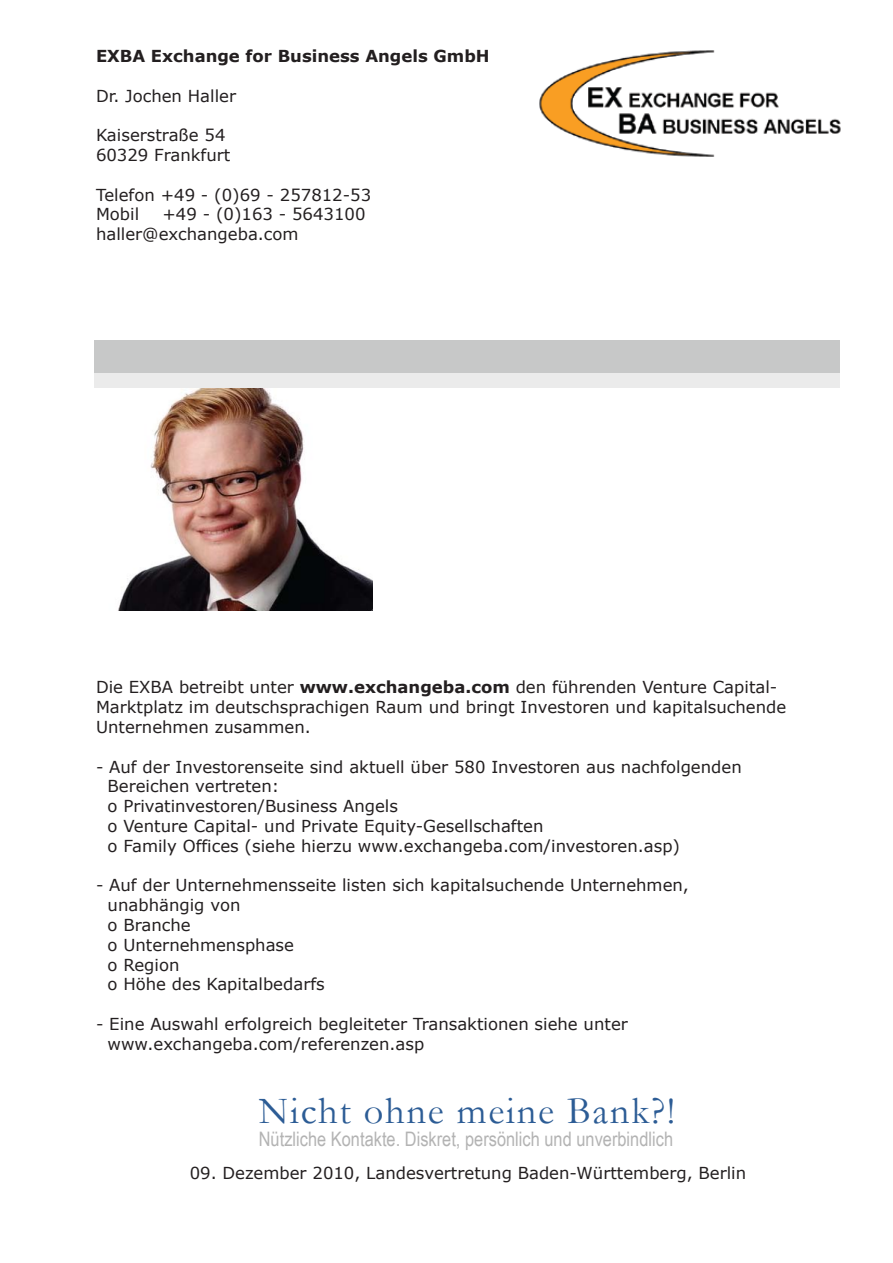
<style>
.page{position:relative;width:893px;height:1263px;background:#fff}
.page>*{position:absolute;margin:0;border:0;box-sizing:border-box;transform-origin:0 0}
.t1{font:38.55px "Garamond";letter-spacing:.045em;color:#2c5c95}
.t2{font:19.95px "Arial Narrow";color:#b3b3b3}
.t3{font:16.5px/19.8px "Verdana";color:#231f20}
.t4{font:700 16.5px "Verdana";color:#231f20}
.s1{font-weight:700}
</style>
<div class="page">
<div style="left:94px;top:373px;width:746px;height:14px;background:#ebebeb"></div>
<div style="left:94px;top:340px;width:746px;height:33px;background:#c7c8c8"></div>
<img style="left:118px;top:388px;width:254px;height:223px">
<img style="left:539px;top:50px;width:302px;height:107px">
<p class="t4" style="left:96px;top:46px;width:395px">EXBA Exchange for Business Angels GmbH</p>
<p class="t3" style="left:96px;top:85px;width:142px">Dr. Jochen Haller</p>
<p class="t3" style="left:96px;top:125px;width:136px">Kaiserstraße 54<br>60329 Frankfurt</p>
<p class="t3" style="left:96px;top:184px;width:277px">Telefon +49 - (0)69 - 257812-53<br>Mobil</p>
<p class="t3" style="left:96px;top:204px;width:271px;text-indent:66px">+49 - (0)163 - 5643100 haller@exchangeba.com</p>
<p class="t3" style="left:96px;top:677px;width:692px">Die EXBA betreibt unter <span class="s1">www.exchangeba.com</span> den führenden Venture Capital-<br>Marktplatz im deutschsprachigen Raum und bringt Investoren und kapitalsuchende<br>Unternehmen zusammen.</p>
<p class="t3" style="left:108px;top:756px;width:636px;text-indent:-12px">- Auf der Investorenseite sind aktuell über 580 Investoren aus nachfolgenden Bereichen vertreten:<br>o Privatinvestoren/Business Angels<br>o Venture Capital- und Private Equity-Gesellschaften<br>o Family Offices (siehe hierzu www.exchangeba.com/investoren.asp)</p>
<p class="t3" style="left:108px;top:875px;width:583px;text-indent:-12px">- Auf der Unternehmensseite listen sich kapitalsuchende Unternehmen, unabhängig von<br>o Branche<br>o Unternehmensphase<br>o Region<br>o Höhe des Kapitalbedarfs</p>
<p class="t3" style="left:108px;top:1014px;width:522px;text-indent:-12px">- Eine Auswahl erfolgreich begleiteter Transaktionen siehe unter www.exchangeba.com/referenzen.asp</p>
<h1 class="t1" style="left:259px;top:1088px;width:418px">Nicht ohne meine Bank?!</h1>
<p class="t2" style="left:259px;top:1128px;width:416px">Nützliche Kontakte. Diskret, persönlich und unverbindlich</p>
<p class="t3" style="left:190px;top:1162px;width:558px">09. Dezember 2010, Landesvertretung Baden-Württemberg, Berlin</p>
</div>
